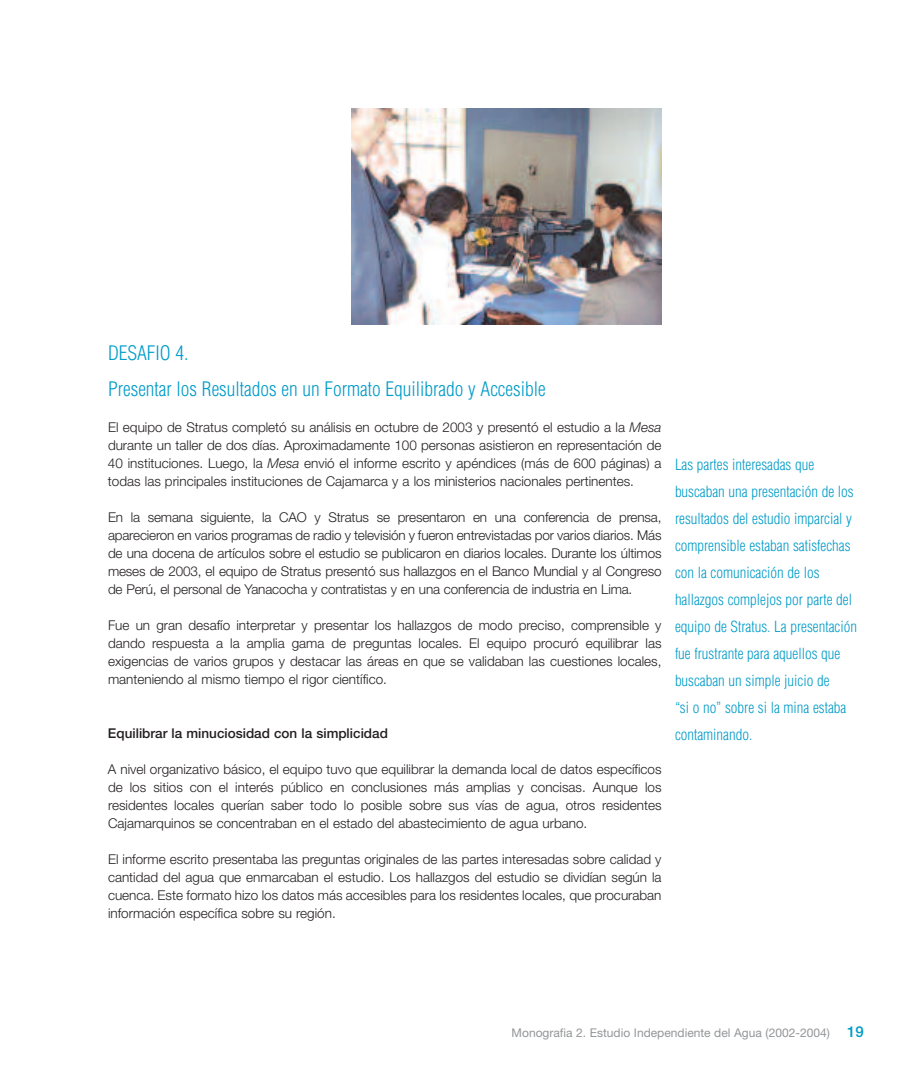
<style>
.page{position:relative;width:918px;height:1080px;background:#fff}
.page>*{position:absolute;margin:0;border:0;box-sizing:border-box;transform-origin:0 0}
.t1{font:300 condensed 19.5px/36px "Helvetica";color:#009bc8}
.t2{font:300 condensed 15px/27px "Helvetica";color:#009bc8}
.t3{font:300 13.5px/18px "Helvetica Neue";color:#231f20;text-align:justify}
.t4{font:500 13.5px "Helvetica Neue";color:#231f20}
.t5{font:12px "Helvetica Neue";color:#939598}
.s1{font-style:italic}
.s2{font-weight:500;font-size:15px;color:#009bc8}
</style>
<div class="page">
<img style="left:351px;top:108px;width:311px;height:216px">
<h1 class="t1" style="left:108px;top:335px;width:439px">DESAFIO 4.<br>Presentar los Resultados en un Formato Equilibrado y Accesible</h1>
<p class="t3" style="left:108px;top:419px;width:555px">El equipo de Stratus completó su análisis en octubre de 2003 y presentó el estudio a la <span class="s1">Mesa </span>durante un taller de dos días. Aproximadamente 100 personas asistieron en representación de 40 instituciones. Luego, la <span class="s1">Mesa</span> envió el informe escrito y apéndices (más de 600 páginas) a todas las principales instituciones de Cajamarca y a los ministerios nacionales pertinentes.</p>
<p class="t3" style="left:108px;top:509px;width:555px">En la semana siguiente, la CAO y Stratus se presentaron en una conferencia de prensa, aparecieron en varios programas de radio y televisión y fueron entrevistadas por varios diarios. Más de una docena de artículos sobre el estudio se publicaron en diarios locales. Durante los últimos meses de 2003, el equipo de Stratus presentó sus hallazgos en el Banco Mundial y al Congreso de Perú, el personal de Yanacocha y contratistas y en una conferencia de industria en Lima.</p>
<p class="t3" style="left:108px;top:617px;width:555px">Fue un gran desafío interpretar y presentar los hallazgos de modo preciso, comprensible y dando respuesta a la amplia gama de preguntas locales. El equipo procuró equilibrar las exigencias de varios grupos y destacar las áreas en que se validaban las cuestiones locales, manteniendo al mismo tiempo el rigor científico.</p>
<p class="t4" style="left:108px;top:728px;width:281px">Equilibrar la minuciosidad con la simplicidad</p>
<p class="t3" style="left:108px;top:761px;width:555px">A nivel organizativo básico, el equipo tuvo que equilibrar la demanda local de datos específicos de los sitios con el interés público en conclusiones más amplias y concisas. Aunque los residentes locales querían saber todo lo posible sobre sus vías de agua, otros residentes Cajamarquinos se concentraban en el estado del abastecimiento de agua urbano.</p>
<p class="t3" style="left:108px;top:851px;width:555px">El informe escrito presentaba las preguntas originales de las partes interesadas sobre calidad y cantidad del agua que enmarcaban el estudio. Los hallazgos del estudio se dividían según la cuenca. Este formato hizo los datos más accesibles para los residentes locales, que procuraban información específica sobre su región.</p>
<p class="t2" style="left:675px;top:452px;width:184px">Las partes interesadas que buscaban una presentación de los resultados del estudio imparcial y comprensible estaban satisfechas con la comunicación de los hallazgos complejos por parte del equipo de Stratus. La presentación fue frustrante para aquellos que buscaban un simple juicio de<br>“si o no” sobre si la mina estaba contaminando.</p>
<p class="t5" style="left:512px;top:1028px;width:354px">Monografia 2. Estudio Independiente del Agua (2002-2004) <span class="s2">19</span></p>
</div>
